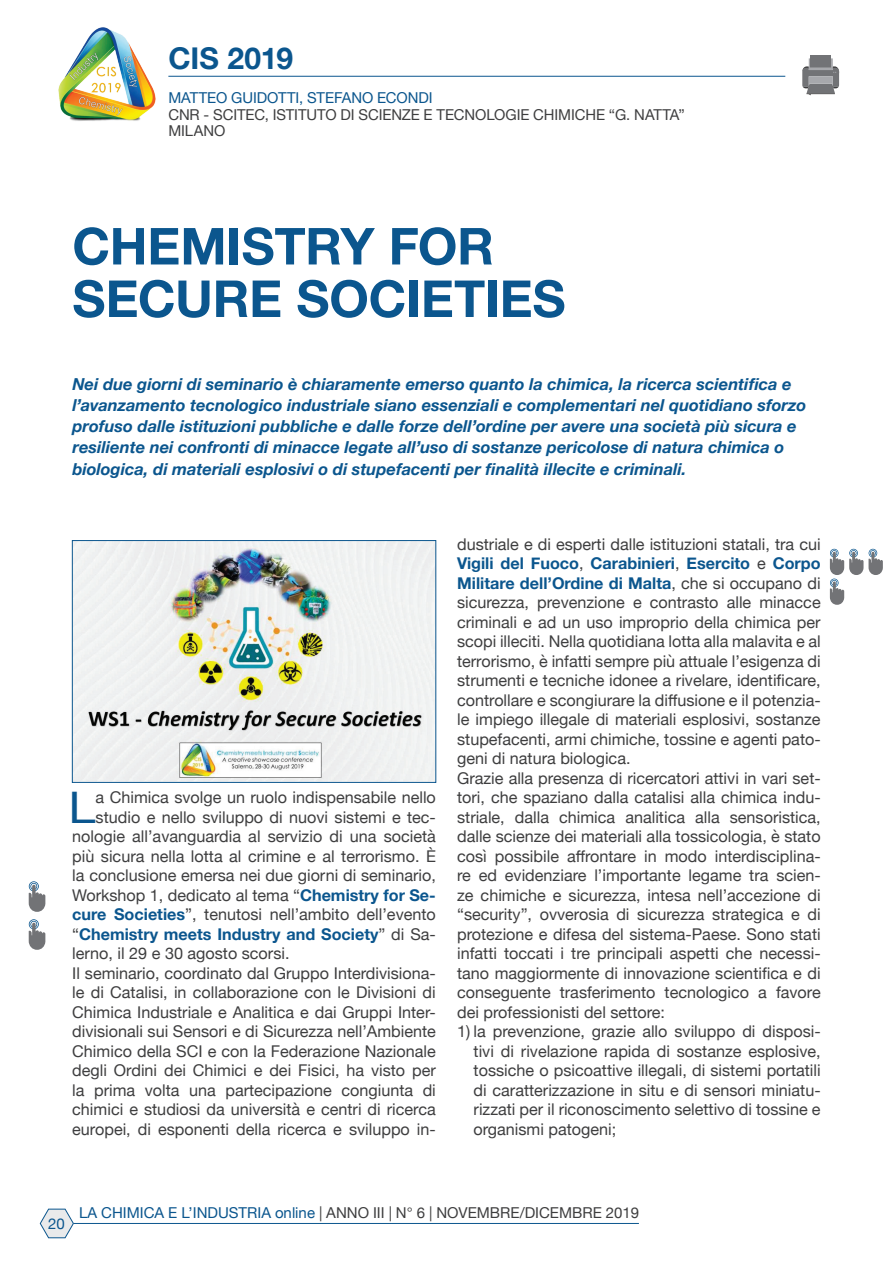
<style>
.page{position:relative;width:893px;height:1263px;background:#fff}
.page>*{position:absolute;margin:0;border:0;box-sizing:border-box;transform-origin:0 0}
.Titolo_articolo{font:700 51px "Helvetica Neue";letter-spacing:-.005em;color:#0b568e}
.t1{font:43.5px "Helvetica Neue";color:#0b568e;scale:1.12 1}
.t2{font:700 30px "Helvetica Neue";letter-spacing:-.005em;color:#0b568e}
.Sottotitolo{font:italic 700 16.5px/21px "Helvetica Neue";color:#0b568e}
.t3{font:16.2px/19.5px "Helvetica Neue";color:#3e3e3f;text-align:justify}
.t4{font:700 16.2px "Helvetica Neue";color:#0b568e}
.Riepilogo_autori{font:15px/16.5px "Helvetica Neue";color:#3e3e3f}
.Riepilogo_autori-2{font:15px "Helvetica Neue";letter-spacing:-.005em;color:#0b568e}
.s1{font-weight:700;color:#0b568e}
.s2{font-weight:400;color:#3e3e3f}
.s3{color:#0b568e}
</style>
<div class="page">
<svg style="left:40px;top:1209px;width:34px;height:29px"></svg>
<hr style="left:74px;top:1223px;width:565px;height:1px;background:#0b568e">
<img style="left:58px;top:27px;width:98px;height:94px">
<hr style="left:168px;top:76px;width:617px;height:1px;background:#0b568e">
<div style="left:810px;top:55px;width:21px;height:13px;background:#727376"></div>
<svg style="left:802px;top:58px;width:37px;height:37px"></svg>
<img style="left:74px;top:542px;width:360px;height:238px">
<div style="left:72px;top:540px;width:364px;height:242px;border:1px solid #0b568e"></div>
<svg style="left:29px;top:919px;width:16px;height:31px"></svg>
<svg style="left:29px;top:881px;width:16px;height:31px"></svg>
<svg style="left:830px;top:549px;width:53px;height:56px"></svg>
<h3 class="t2" style="left:168px;top:35px;width:126px">CIS 2019</h3>
<p class="Riepilogo_autori-2" style="left:168px;top:87px;width:266px">MATTEO GUIDOTTI, STEFANO ECONDI</p>
<p class="Riepilogo_autori" style="left:168px;top:107px;width:518px">CNR - SCITEC, ISTITUTO DI SCIENZE E TECNOLOGIE CHIMICHE “G. NATTA”<br>MILANO</p>
<p class="Titolo_articolo" style="left:72px;top:206px;width:423px">CHEMISTRY FOR</p>
<p class="Titolo_articolo" style="left:72px;top:259px;width:495px">SECURE SOCIETIES</p>
<p class="Sottotitolo" style="left:72px;top:374px;width:735px">Nei due giorni di seminario è chiaramente emerso quanto la chimica, la ricerca scientifica e l’avanzamento tecnologico industriale siano essenziali e complementari nel quotidiano sforzo profuso dalle istituzioni pubbliche e dalle forze dell’ordine per avere una società più sicura e resiliente nei confronti di minacce legate all’uso di sostanze pericolose di natura chimica o biologica, di materiali esplosivi o di stupefacenti per finalità illecite e criminali.</p>
<p class="t1" style="left:68px;top:776px;width:26px">L</p>
<p class="t3" style="left:96px;top:789px;width:342px">a Chimica svolge un ruolo indispensabile nello</p>
<p class="t3" style="left:96px;top:808px;width:342px">studio e nello sviluppo di nuovi sistemi e tec-</p>
<p class="t3" style="left:72px;top:828px;width:365px">nologie all’avanguardia al servizio di una società</p>
<p class="t3" style="left:72px;top:847px;width:365px">più sicura nella lotta al crimine e al terrorismo. È</p>
<p class="t3" style="left:72px;top:867px;width:365px">la conclusione emersa nei due giorni di seminario,</p>
<p class="t3" style="left:72px;top:886px;width:365px">Workshop 1, dedicato al tema “<span class="s1">Chemistry for Se-</span></p>
<p class="t3" style="left:72px;top:906px;width:365px"><span class="s1">cure Societies</span>”, tenutosi nell’ambito dell’evento</p>
<p class="t4" style="left:72px;top:921px;width:365px"><span class="s2">“</span>Chemistry meets Industry and Society<span class="s2">” di Sa-</span></p>
<p class="t3" style="left:72px;top:945px;width:219px">lerno, il 29 e 30 agosto scorsi.</p>
<p class="t3" style="left:72px;top:964px;width:365px">Il seminario, coordinato dal Gruppo Interdivisiona&shy;le di Catalisi, in collaborazione con le Divisioni di Chimica Industriale e Analitica e dai Gruppi Inter&shy;divisionali sui Sensori e di Sicurezza nell’Ambiente Chimico della SCI e con la Federazione Nazionale degli Ordini dei Chimici e dei Fisici, ha visto per la prima volta una partecipazione congiunta di chimici e studiosi da università e centri di ricerca europei, di esponenti della ricerca e sviluppo in-</p>
<p class="t3" style="left:457px;top:535px;width:365px">dustriale e di esperti dalle istituzioni statali, tra cui <span class="s1">Vigili del Fuoco</span>, <span class="s1">Carabinieri</span>, <span class="s1">Esercito</span> e <span class="s1">Corpo Militare dell’Ordine di Malta</span>, che si occupano di sicurezza, prevenzione e contrasto alle minacce criminali e ad un uso improprio della chimica per scopi illeciti. Nella quotidiana lotta alla malavita e al terrorismo, è infatti sempre più attuale l’esigenza di strumenti e tecniche idonee a rivelare, identificare, controllare e scongiurare la diffusione e il potenzia&shy;le impiego illegale di materiali esplosivi, sostanze stupefacenti, armi chimiche, tossine e agenti pato&shy;geni di natura biologica.</p>
<p class="t3" style="left:457px;top:769px;width:365px">Grazie alla presenza di ricercatori attivi in vari set&shy;tori, che spaziano dalla catalisi alla chimica indu&shy;striale, dalla chimica analitica alla sensoristica, dalle scienze dei materiali alla tossicologia, è stato così possibile affrontare in modo interdisciplina&shy;re ed evidenziare l’importante legame tra scien&shy;ze chimiche e sicurezza, intesa nell’accezione di “security”, ovverosia di sicurezza strategica e di protezione e difesa del sistema-Paese. Sono stati infatti toccati i tre principali aspetti che necessi&shy;tano maggiormente di innovazione scientifica e di conseguente trasferimento tecnologico a favore dei professionisti del settore:</p>
<p class="t3" style="left:474px;top:1023px;width:349px;text-indent:-16px">1) la prevenzione, grazie allo sviluppo di disposi&shy;tivi di rivelazione rapida di sostanze esplosive, tossiche o psicoattive illegali, di sistemi portatili di caratterizzazione in situ e di sensori miniatu&shy;rizzati per il riconoscimento selettivo di tossine e organismi patogeni;</p>
<p class="Riepilogo_autori-2" style="left:48px;top:1212px;width:18px">20</p>
<p class="Riepilogo_autori" style="left:79px;top:1205px;width:561px"><span class="s3">LA CHIMICA E L’INDUSTRIA online</span> | ANNO III | N° 6 | NOVEMBRE/DICEMBRE 2019</p>
</div>
